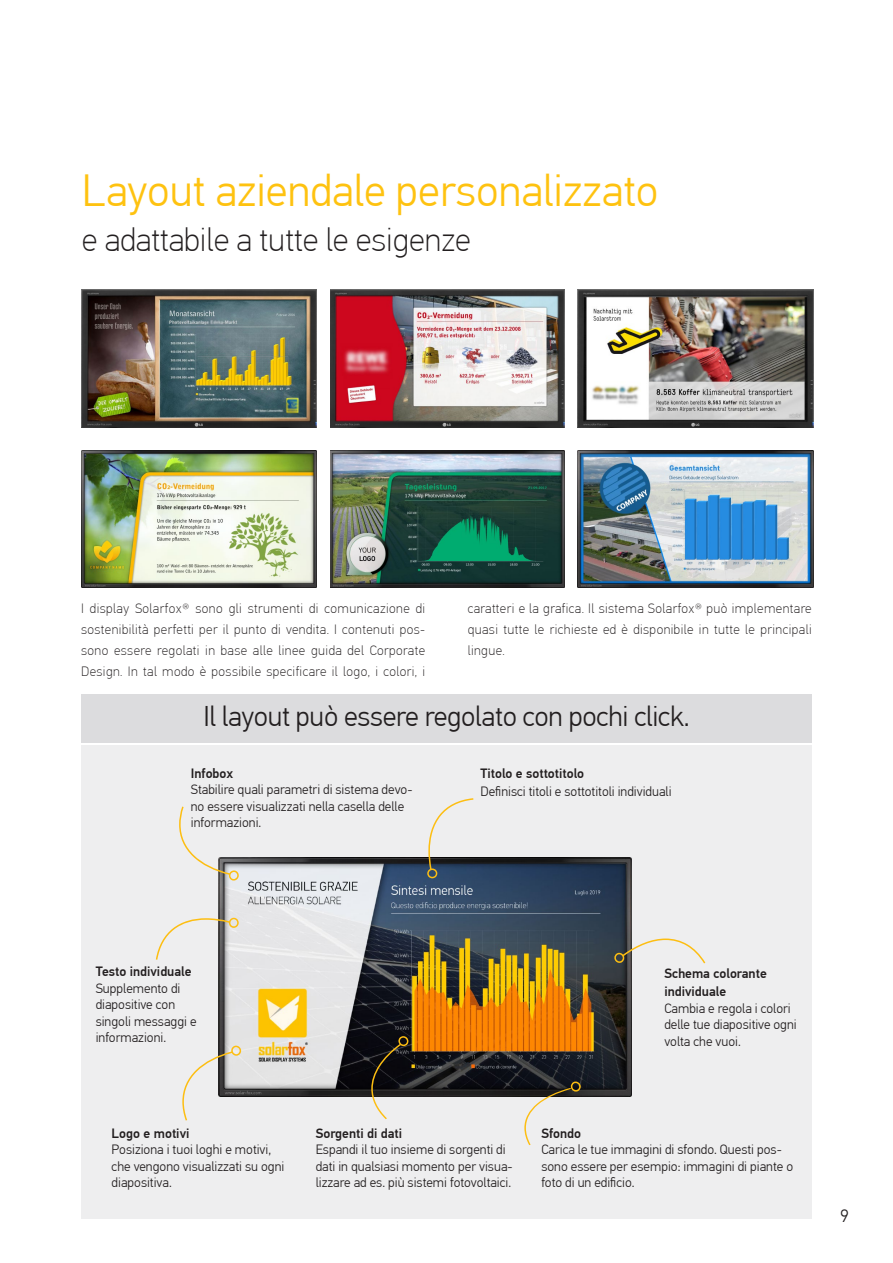
<style>
.page{position:relative;width:893px;height:1263px;background:#fff}
.page>*{position:absolute;margin:0;border:0;box-sizing:border-box;transform-origin:0 0}
.t1{font:300 45px "PF Din Text Pro";color:#fec210}
.t2{font:100 33px "PF Din Text Pro";color:#231f20}
.t3{font:300 28.5px "PF Din Text Pro";letter-spacing:-.01em;color:#231f20}
.t4{font:300 18px "PF Din Text Pro";color:#231f20}
.t5{font:300 13.5px/16.5px "PF Din Text Pro";color:#231f20}
.t6{font:100 13.5px/21px "PF Din Text Pro";letter-spacing:.03em;color:#231f20;text-align:justify}
.t7{font:500 13.5px/18px "PF Din Text Pro";color:#231f20}
</style>
<div class="page">
<div style="left:81px;top:694px;width:731px;height:48px;background:#dcdcde"></div>
<div style="left:81px;top:745px;width:731px;height:474px;background:#eeeeef"></div>
<img style="left:219px;top:858px;width:412px;height:238px">
<svg style="left:427px;top:798px;width:46px;height:80px"></svg>
<svg style="left:182px;top:1046px;width:59px;height:74px"></svg>
<svg style="left:371px;top:1036px;width:37px;height:83px"></svg>
<svg style="left:179px;top:806px;width:60px;height:74px"></svg>
<svg style="left:524px;top:1081px;width:57px;height:64px"></svg>
<svg style="left:614px;top:938px;width:91px;height:25px"></svg>
<svg style="left:156px;top:918px;width:83px;height:42px"></svg>
<img style="left:81px;top:289px;width:235px;height:138px">
<img style="left:330px;top:289px;width:235px;height:138px">
<img style="left:578px;top:289px;width:235px;height:138px">
<img style="left:81px;top:451px;width:235px;height:136px">
<img style="left:330px;top:451px;width:235px;height:136px">
<img style="left:578px;top:451px;width:235px;height:136px">
<h1 class="t1" style="left:82px;top:165px;width:578px">Layout aziendale personalizzato</h1>
<h2 class="t2" style="left:82px;top:221px;width:390px">e adattabile a tutte le esigenze</h2>
<p class="t6" style="left:81px;top:598px;width:346px">I display Solarfox® sono gli strumenti di comunicazione di sostenibilità perfetti per il punto di vendita. I contenuti pos&shy;sono essere regolati in base alle linee guida del Corporate Design. In tal modo è possibile specificare il logo, i colori, i</p>
<p class="t6" style="left:468px;top:598px;width:346px">caratteri e la grafica. Il sistema Solarfox® può implementare quasi tutte le richieste ed è disponibile in tutte le principali lingue.</p>
<h3 class="t3" style="left:203px;top:700px;width:488px">Il layout può essere regolato con pochi click.</h3>
<p class="t7" style="left:191px;top:764px;width:44px">Infobox</p>
<p class="t5" style="left:191px;top:782px;width:223px">Stabilire quali parametri di sistema devo&shy;no essere visualizzati nella casella delle informazioni.</p>
<p class="t7" style="left:480px;top:764px;width:105px">Titolo e sottotitolo</p>
<p class="t5" style="left:480px;top:783px;width:193px">Definisci titoli e sottotitoli individuali</p>
<p class="t7" style="left:96px;top:963px;width:97px">Testo individuale</p>
<p class="t5" style="left:96px;top:980px;width:102px">Supplemento di diapositive con singoli messaggi e informazioni.</p>
<p class="t7" style="left:664px;top:965px;width:104px">Schema colorante individuale</p>
<p class="t5" style="left:664px;top:1000px;width:134px">Cambia e regola i colori delle tue diapositive ogni volta che vuoi.</p>
<p class="t7" style="left:112px;top:1124px;width:79px">Logo e motivi</p>
<p class="t5" style="left:112px;top:1142px;width:174px">Posiziona i tuoi loghi e motivi, che vengono visualizzati su ogni diapositiva.</p>
<p class="t7" style="left:316px;top:1124px;width:88px">Sorgenti di dati</p>
<p class="t5" style="left:316px;top:1142px;width:198px">Espandi il tuo insieme di sorgenti di dati in qualsiasi momento per visua&shy;lizzare ad es. più sistemi fotovoltaici.</p>
<p class="t7" style="left:541px;top:1124px;width:41px">Sfondo</p>
<p class="t5" style="left:541px;top:1142px;width:253px">Carica le tue immagini di sfondo. Questi pos&shy;sono essere per esempio: immagini di piante o foto di un edificio.</p>
<h3 class="t4" style="left:840px;top:1205px;width:10px">9</h3>
</div>
